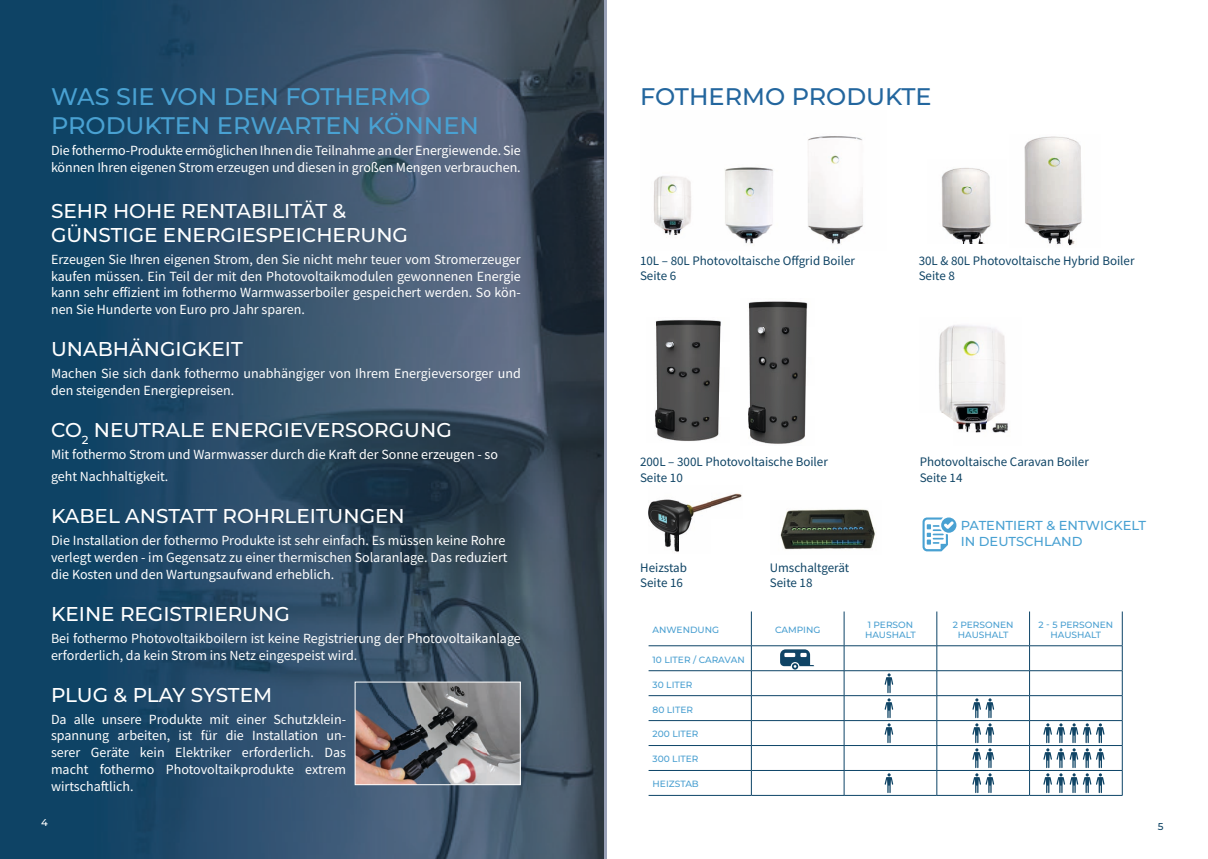
<style>
.page{position:relative;width:1208px;height:859px;background:#fff}
.page>*{position:absolute;margin:0;border:0;box-sizing:border-box;transform-origin:0 0}
.t1{font:500 24px/28.8px "Montserrat";color:#49a1d2}
.t2{font:500 24px "Montserrat";color:#23669e}
.t3{font:500 20px/24px "Montserrat";color:#fff}
.t4{font:14px/16.8px "Source Sans Pro";color:#fff}
.t5{font:13px/15.6px "Source Sans Pro";color:#0f4465}
.t6{font:500 13px/15.6px "Montserrat";color:#49a1d2}
.t7{font:500 10px "Montserrat";color:#0f4465}
.t8{font:500 10px "Montserrat";color:#fff}
.t9{font:500 9.1px/10.1px "Montserrat";color:#4ba0d1;text-align:center}
</style>
<div class="page">
<hr style="left:604px;top:0;width:2px;height:859px;background:#99a1b7">
<img style="left:0;top:0;width:604px;height:859px">
<img style="left:654px;top:136px;width:209px;height:108px">
<img style="left:655px;top:319px;width:66px;height:122px">
<img style="left:648px;top:493px;width:94px;height:59px">
<img style="left:780px;top:509px;width:96px;height:41px">
<img style="left:356px;top:683px;width:163px;height:100px">
<div style="left:354px;top:681px;width:167px;height:104px;border:1px solid #fff"></div>
<hr style="left:648px;top:670px;width:103px;height:1px;background:#0d4467">
<hr style="left:751px;top:670px;width:93px;height:1px;background:#0d4467">
<hr style="left:844px;top:670px;width:92px;height:1px;background:#0d4467">
<hr style="left:936px;top:670px;width:93px;height:1px;background:#0d4467">
<hr style="left:1029px;top:670px;width:93px;height:1px;background:#0d4467">
<hr style="left:648px;top:695px;width:103px;height:1px;background:#0d4467">
<hr style="left:751px;top:695px;width:93px;height:1px;background:#0d4467">
<hr style="left:844px;top:695px;width:92px;height:1px;background:#0d4467">
<hr style="left:936px;top:695px;width:93px;height:1px;background:#0d4467">
<hr style="left:1029px;top:695px;width:93px;height:1px;background:#0d4467">
<hr style="left:648px;top:720px;width:103px;height:1px;background:#0d4467">
<hr style="left:751px;top:720px;width:93px;height:1px;background:#0d4467">
<hr style="left:844px;top:720px;width:92px;height:1px;background:#0d4467">
<hr style="left:936px;top:720px;width:93px;height:1px;background:#0d4467">
<hr style="left:1029px;top:720px;width:93px;height:1px;background:#0d4467">
<hr style="left:648px;top:745px;width:103px;height:1px;background:#0d4467">
<hr style="left:751px;top:745px;width:93px;height:1px;background:#0d4467">
<hr style="left:844px;top:745px;width:92px;height:1px;background:#0d4467">
<hr style="left:936px;top:745px;width:93px;height:1px;background:#0d4467">
<hr style="left:1029px;top:745px;width:93px;height:1px;background:#0d4467">
<hr style="left:648px;top:770px;width:103px;height:1px;background:#0d4467">
<hr style="left:751px;top:770px;width:93px;height:1px;background:#0d4467">
<svg style="left:751px;top:646px;width:1px;height:149px"></svg>
<hr style="left:844px;top:770px;width:92px;height:1px;background:#0d4467">
<svg style="left:844px;top:646px;width:1px;height:149px"></svg>
<hr style="left:936px;top:770px;width:93px;height:1px;background:#0d4467">
<svg style="left:936px;top:646px;width:1px;height:149px"></svg>
<hr style="left:1029px;top:770px;width:93px;height:1px;background:#0d4467">
<svg style="left:1029px;top:646px;width:1px;height:149px"></svg>
<svg style="left:1122px;top:646px;width:1px;height:149px"></svg>
<hr style="left:648px;top:795px;width:103px;height:1px;background:#0d4467">
<hr style="left:751px;top:795px;width:93px;height:1px;background:#0d4467">
<hr style="left:844px;top:795px;width:92px;height:1px;background:#0d4467">
<hr style="left:936px;top:795px;width:93px;height:1px;background:#0d4467">
<hr style="left:1029px;top:795px;width:93px;height:1px;background:#0d4467">
<hr style="left:751px;top:611px;width:1px;height:34px;background:#0d4467">
<hr style="left:844px;top:611px;width:1px;height:34px;background:#0d4467">
<hr style="left:936px;top:611px;width:1px;height:34px;background:#0d4467">
<hr style="left:1029px;top:611px;width:1px;height:34px;background:#0d4467">
<hr style="left:1122px;top:611px;width:1px;height:34px;background:#0d4467">
<hr style="left:648px;top:645px;width:103px;height:1px;background:#0d4467">
<hr style="left:751px;top:645px;width:93px;height:1px;background:#0d4467">
<hr style="left:844px;top:645px;width:92px;height:1px;background:#0d4467">
<hr style="left:936px;top:645px;width:93px;height:1px;background:#0d4467">
<hr style="left:1029px;top:645px;width:93px;height:1px;background:#0d4467">
<svg style="left:780px;top:649px;width:34px;height:21px"></svg>
<svg style="left:884px;top:673px;width:9px;height:70px"></svg>
<svg style="left:972px;top:698px;width:22px;height:95px"></svg>
<svg style="left:1043px;top:723px;width:61px;height:70px"></svg>
<svg style="left:884px;top:773px;width:9px;height:20px"></svg>
<img style="left:748px;top:301px;width:60px;height:143px">
<img style="left:941px;top:168px;width:50px;height:75px">
<img style="left:1024px;top:136px;width:58px;height:110px">
<img style="left:939px;top:325px;width:69px;height:108px">
<svg style="left:922px;top:517px;width:34px;height:34px"></svg>
<h1 class="t1" style="left:51px;top:82px;width:429px">WAS SIE VON DEN FOTHERMO<br>PRODUKTEN ERWARTEN KÖNNEN</h1>
<p class="t4" style="left:51px;top:142px;width:471px">Die fothermo-Produkte ermöglichen Ihnen die Teilnahme an der Energiewende. Sie können Ihren eigenen Strom erzeugen und diesen in großen Mengen verbrauchen.</p>
<h2 class="t3" style="left:51px;top:198px;width:358px">SEHR HOHE RENTABILITÄT &amp;<br>GÜNSTIGE ENERGIESPEICHERUNG</h2>
<p class="t4" style="left:51px;top:251px;width:471px;text-align:justify">Erzeugen Sie Ihren eigenen Strom, den Sie nicht mehr teuer vom Stromerzeuger kaufen müssen. Ein Teil der mit den Photovoltaikmodulen gewonnenen Energie kann sehr effizient im fothermo Warmwasserboiler gespeichert werden. So kön&shy;nen Sie Hunderte von Euro pro Jahr sparen.</p>
<h2 class="t3" style="left:51px;top:337px;width:193px">UNABHÄNGIGKEIT</h2>
<p class="t4" style="left:51px;top:365px;width:471px">Machen Sie sich dank fothermo unabhängiger von Ihrem Energieversorger und den steigenden Energiepreisen.</p>
<h2 class="t3" style="left:51px;top:417px;width:402px">CO<sub>2</sub> NEUTRALE ENERGIEVERSORGUNG</h2>
<p class="t4" style="left:51px;top:443px;width:448px;line-height:22px">Mit fothermo Strom und Warmwasser durch die Kraft der Sonne erzeugen - so geht Nachhaltigkeit.</p>
<h2 class="t3" style="left:51px;top:503px;width:355px">KABEL ANSTATT ROHRLEITUNGEN</h2>
<p class="t4" style="left:51px;top:532px;width:458px">Die Installation der fothermo Produkte ist sehr einfach. Es müssen keine Rohre verlegt werden - im Gegensatz zu einer thermischen Solaranlage. Das reduziert die Kosten und den Wartungsaufwand erheblich.</p>
<h2 class="t3" style="left:51px;top:601px;width:240px">KEINE REGISTRIERUNG</h2>
<p class="t4" style="left:51px;top:630px;width:471px">Bei fothermo Photovoltaikboilern ist keine Registrierung der Photovoltaikanlage erforderlich, da kein Strom ins Netz eingespeist wird.</p>
<h2 class="t3" style="left:51px;top:682px;width:223px">PLUG &amp; PLAY SYSTEM</h2>
<p class="t4" style="left:51px;top:710px;width:296px;text-align:justify">Da alle unsere Produkte mit einer Schutzklein&shy;spannung arbeiten, ist für die Installation un&shy;serer Geräte kein Elektriker erforderlich. Das macht fothermo Photovoltaikprodukte extrem wirtschaftlich.</p>
<p class="t8" style="left:41px;top:816px;width:8px">4</p>
<h1 class="t2" style="left:640px;top:81px;width:293px">FOTHERMO PRODUKTE</h1>
<p class="t5" style="left:640px;top:253px;width:216px">10L – 80L Photovoltaische Offgrid Boiler<br>Seite 6</p>
<p class="t5" style="left:918px;top:253px;width:217px">30L &amp; 80L Photovoltaische Hybrid Boiler<br>Seite 8</p>
<p class="t5" style="left:640px;top:454px;width:189px">200L – 300L Photovoltaische Boiler<br>Seite 10</p>
<p class="t5" style="left:919px;top:454px;width:171px">Photovoltaische Caravan Boiler<br>Seite 14</p>
<p class="t6" style="left:960px;top:518px;width:187px">PATENTIERT &amp; ENTWICKELT<br>IN DEUTSCHLAND</p>
<p class="t5" style="left:640px;top:559px;width:48px">Heizstab<br>Seite 16</p>
<p class="t9" style="left:652px;top:624px;width:68px">ANWENDUNG</p>
<p class="t9" style="left:775px;top:624px;width:47px">CAMPING</p>
<p class="t9" style="left:865px;top:619px;width:52px;text-align:left">1 PERSON<br>HAUSHALT</p>
<p class="t9" style="left:952px;top:619px;width:62px">2 PERSONEN<br>HAUSHALT</p>
<p class="t9" style="left:1038px;top:619px;width:76px">2 - 5 PERSONEN<br>HAUSHALT</p>
<p class="t9" style="left:652px;top:654px;width:94px">10 LITER / CARAVAN</p>
<p class="t9" style="left:652px;top:679px;width:41px">30 LITER</p>
<p class="t9" style="left:652px;top:704px;width:42px">80 LITER</p>
<p class="t9" style="left:652px;top:729px;width:47px">200 LITER</p>
<p class="t9" style="left:652px;top:754px;width:47px">300 LITER</p>
<p class="t9" style="left:652px;top:779px;width:48px">HEIZSTAB</p>
<p class="t5" style="left:769px;top:559px;width:81px">Umschaltgerät<br>Seite 18</p>
<p class="t7" style="left:1157px;top:820px;width:7px">5</p>
</div>
